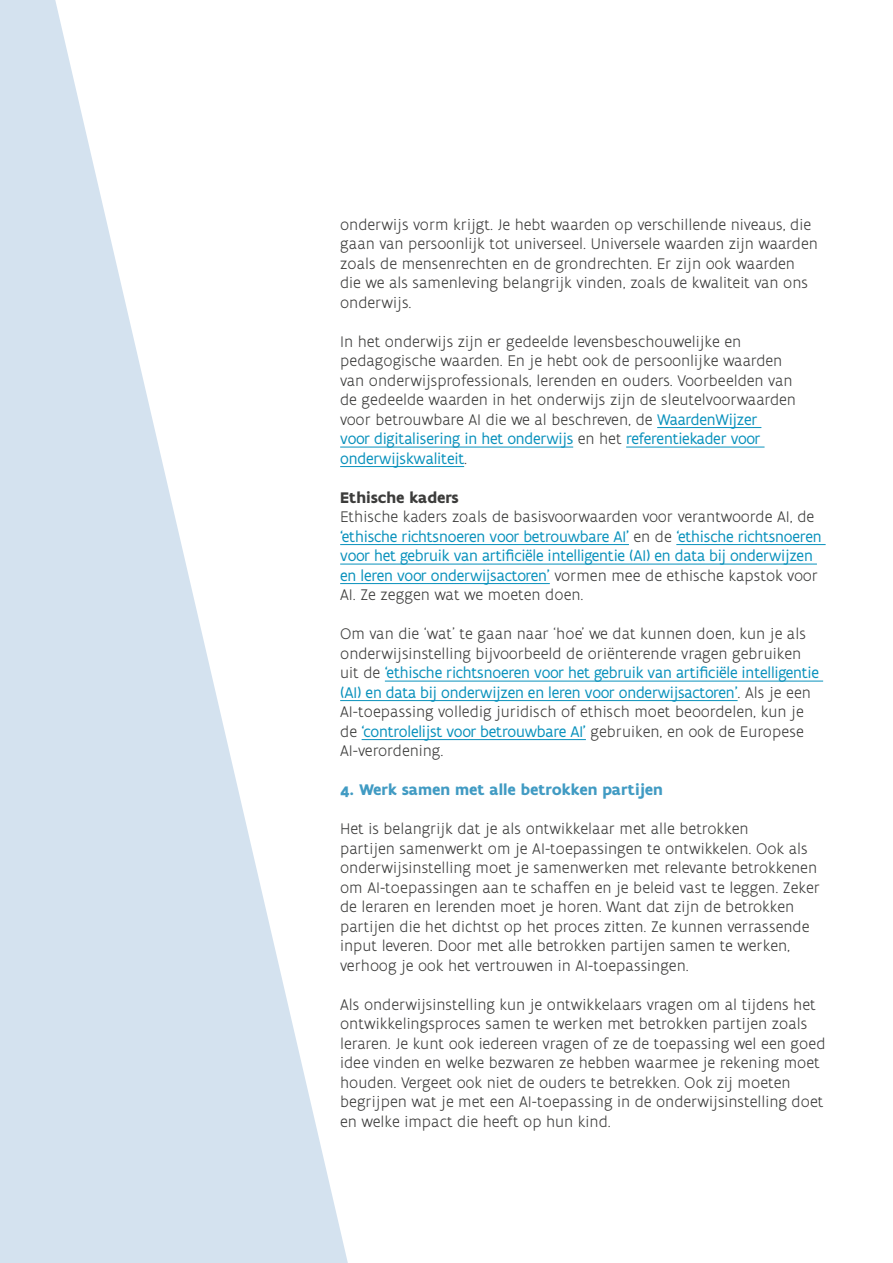
<style>
.page{position:relative;width:893px;height:1263px;background:#fff}
.page>*{position:absolute;margin:0;border:0;box-sizing:border-box;transform-origin:0 0}
.t1{font:300 16.5px/19.5px "Flanders Art Sans";color:#3c3c3b}
.t2{font:16.5px/19.5px "Flanders Art Sans";letter-spacing:-.01em;color:#0991bc}
.t3{font:700 16.5px "Flanders Art Sans";color:#419bc3}
.t4{font:700 16.5px "Flanders Art Sans";color:#3c3c3b}
.s1{font-weight:400;color:#0991bc}
.s2{font-weight:300;color:#3c3c3b}
</style>
<div class="page">
<svg style="left:0;top:0;width:351px;height:1263px;fill:#d4e2ef"></svg>
<hr style="left:657px;top:427px;width:104px;height:1px;background:#0991bc">
<hr style="left:340px;top:447px;width:233px;height:1px;background:#0991bc">
<hr style="left:626px;top:447px;width:138px;height:1px;background:#0991bc">
<hr style="left:340px;top:466px;width:124px;height:1px;background:#0991bc">
<hr style="left:340px;top:544px;width:289px;height:1px;background:#0991bc">
<hr style="left:676px;top:544px;width:150px;height:1px;background:#0991bc">
<hr style="left:340px;top:564px;width:477px;height:1px;background:#0991bc">
<hr style="left:340px;top:583px;width:210px;height:1px;background:#0991bc">
<hr style="left:385px;top:681px;width:438px;height:1px;background:#0991bc">
<hr style="left:340px;top:700px;width:398px;height:1px;background:#0991bc">
<hr style="left:362px;top:739px;width:224px;height:1px;background:#0991bc">
<p class="t1" style="left:340px;top:214px;width:479px">onderwijs vorm krijgt. Je hebt waarden op verschillende niveaus, die gaan van persoonlijk tot universeel. Universele waarden zijn waarden zoals de mensenrechten en de grondrechten. Er zijn ook waarden die we als samenleving belangrijk vinden, zoals de kwaliteit van ons onderwijs.</p>
<p class="t1" style="left:340px;top:331px;width:457px">In het onderwijs zijn er gedeelde levensbeschouwelijke en pedagogische waarden. En je hebt ook de persoonlijke waarden van onderwijsprofessionals, lerenden en ouders. Voorbeelden van de gedeelde waarden in het onderwijs zijn de sleutelvoorwaarden voor betrouwbare AI die we al beschreven, de <span class="s1">WaardenWijzer<br>voor digitalisering in het onderwijs</span> en het <span class="s1">referentiekader voor onderwijskwaliteit</span>.</p>
<p class="t4" style="left:340px;top:487px;width:120px">Ethische kaders</p>
<p class="t2" style="left:340px;top:507px;width:483px"><span class="s2">Ethische kaders zoals de basisvoorwaarden voor verantwoorde AI, de </span>‘ethische richtsnoeren voor betrouwbare AI’ <span class="s2">en de</span> ‘ethische richtsnoeren voor het gebruik van artificiële intelligentie (AI) en data bij onderwijzen en leren voor onderwijsactoren’ <span class="s2">vormen mee de ethische kapstok voor AI. Ze zeggen wat we moeten doen.</span></p>
<p class="t1" style="left:340px;top:624px;width:480px">Om van die ‘wat’ te gaan naar ‘hoe’ we dat kunnen doen, kun je als onderwijsinstelling bijvoorbeeld de oriënterende vragen gebruiken uit de <span class="s1">‘ethische richtsnoeren voor het gebruik van artificiële intelligentie (AI) en data bij onderwijzen en leren voor onderwijsactoren’</span>. Als je een AI-toepassing volledig juridisch of ethisch moet beoordelen, kun je de <span class="s1">‘controlelijst voor betrouwbare AI’</span> gebruiken, en ook de Europese AI-verordening.</p>
<p class="t3" style="left:340px;top:779px;width:324px">4. Werk samen met alle betrokken partijen</p>
<p class="t1" style="left:340px;top:819px;width:481px">Het is belangrijk dat je als ontwikkelaar met alle betrokken<br>partijen samenwerkt om je AI-toepassingen te ontwikkelen. Ook als onderwijsinstelling moet je samenwerken met relevante betrokkenen om AI-toepassingen aan te schaffen en je beleid vast te leggen. Zeker de leraren en lerenden moet je horen. Want dat zijn de betrokken partijen die het dichtst op het proces zitten. Ze kunnen verrassende input leveren. Door met alle betrokken partijen samen te werken, verhoog je ook het vertrouwen in AI-toepassingen.</p>
<p class="t1" style="left:340px;top:994px;width:487px">Als onderwijsinstelling kun je ontwikkelaars vragen om al tijdens het ontwikkelingsproces samen te werken met betrokken partijen zoals leraren. Je kunt ook iedereen vragen of ze de toepassing wel een goed idee vinden en welke bezwaren ze hebben waarmee je rekening moet houden. Vergeet ook niet de ouders te betrekken. Ook zij moeten begrijpen wat je met een AI-toepassing in de onderwijsinstelling doet en welke impact die heeft op hun kind.</p>
</div>
